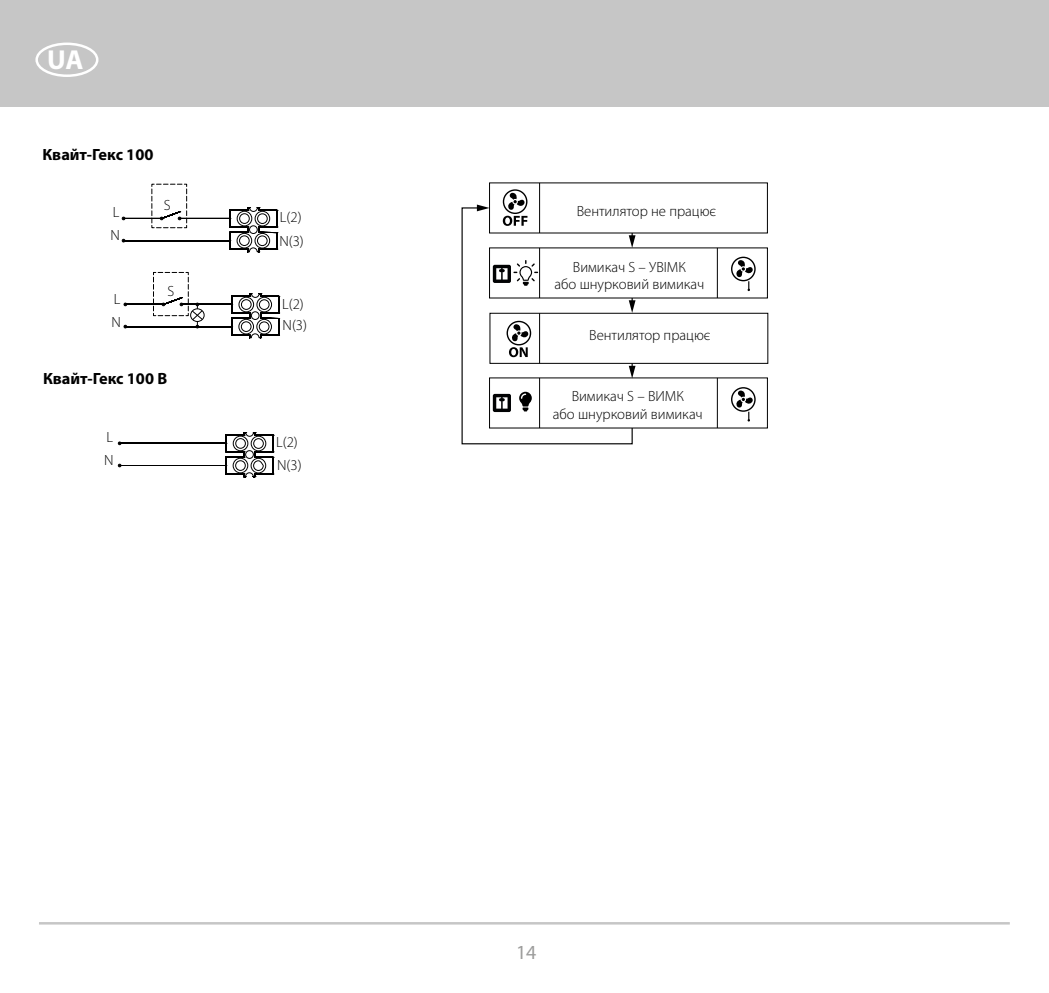
<style>
.page{position:relative;width:1049px;height:993px;background:#fff}
.page>*{position:absolute;margin:0;border:0;box-sizing:border-box;transform-origin:0 0}
.t1{font:700 27.5px "Myriad Pro";color:#fff}
.t2{font:20px "Myriad Pro";color:#9d9d9c}
.t3{font:700 16.25px "Myriad Pro";color:#000}
.t4{font:300 14.75px/22.8px "Myriad Pro";color:#000}
</style>
<div class="page">
<div style="left:0;top:0;width:1049px;height:106px;background:#c6c6c6"></div>
<div style="left:35px;top:43px;width:63px;height:34px;border:2px solid #fff;border-radius:50%"></div>
<hr style="left:39px;top:921px;width:971px;height:3px;background:#c6c6c6">
<hr style="left:180px;top:218px;width:50px;height:1px;background:#000">
<hr style="left:124px;top:240px;width:106px;height:1px;background:#000">
<hr style="left:124px;top:218px;width:38px;height:1px;background:#000">
<svg style="left:229px;top:207px;width:49px;height:45px"></svg>
<div style="left:190px;top:308px;width:14px;height:14px;border:1px solid #000;border-radius:50%"></div>
<hr style="left:181px;top:304px;width:51px;height:1px;background:#000">
<hr style="left:125px;top:326px;width:107px;height:1px;background:#000">
<hr style="left:125px;top:304px;width:38px;height:1px;background:#000">
<svg style="left:231px;top:293px;width:49px;height:45px"></svg>
<hr style="left:176px;top:443px;width:50px;height:1px;background:#000">
<hr style="left:120px;top:465px;width:106px;height:1px;background:#000">
<hr style="left:120px;top:443px;width:56px;height:1px;background:#000">
<svg style="left:225px;top:432px;width:49px;height:45px"></svg>
<svg style="left:153px;top:272px;width:50px;height:56px"></svg>
<svg style="left:151px;top:183px;width:36px;height:45px"></svg>
<div style="left:490px;top:313px;width:278px;height:50px;border:1px solid #000"></div>
<svg style="left:461px;top:189px;width:174px;height:256px"></svg>
<svg style="left:731px;top:256px;width:25px;height:35px"></svg>
<svg style="left:731px;top:387px;width:25px;height:34px"></svg>
<hr style="left:717px;top:248px;width:1px;height:50px;background:#000">
<hr style="left:717px;top:378px;width:1px;height:50px;background:#000">
<hr style="left:539px;top:183px;width:1px;height:50px;background:#000">
<hr style="left:539px;top:248px;width:1px;height:50px;background:#000">
<hr style="left:539px;top:313px;width:1px;height:50px;background:#000">
<hr style="left:539px;top:378px;width:1px;height:50px;background:#000">
<h1 class="t1" style="left:47px;top:42px;width:38px">UA</h1>
<p class="t3" style="left:42px;top:144px;width:113px">Квайт-Гекс 100</p>
<p class="t4" style="left:110px;top:201px;width:11px">L<br>N</p>
<p class="t4" style="left:164px;top:194px;width:8px">S</p>
<p class="t4" style="left:111px;top:288px;width:11px">L<br>N</p>
<p class="t4" style="left:167px;top:280px;width:8px">S</p>
<p class="t3" style="left:43px;top:367px;width:126px">Квайт-Гекс 100 B</p>
<p class="t4" style="left:104px;top:425px;width:11px">L<br>N</p>
<p class="t4" style="left:279px;top:205px;width:26px;line-height:23.8px">L(2)<br>N(3)</p>
<p class="t4" style="left:282px;top:293px;width:26px;line-height:21.2px">L(2)<br>N(3)</p>
<p class="t4" style="left:276px;top:431px;width:27px">L(2)<br>N(3)</p>
<p class="t4" style="left:577px;top:200px;width:141px">Вентилятор не працює</p>
<p class="t4" style="left:554px;top:258px;width:151px;line-height:17.8px;text-align:center">Вимикач S – УВІМК<br>або шнурковий вимикач</p>
<p class="t4" style="left:589px;top:324px;width:123px">Вентилятор працює</p>
<p class="t4" style="left:553px;top:388px;width:151px;line-height:17.8px;text-align:center">Вимикач S – ВИМК<br>або шнурковий вимикач</p>
<h2 class="t2" style="left:516px;top:939px;width:22px">14</h2>
</div>
